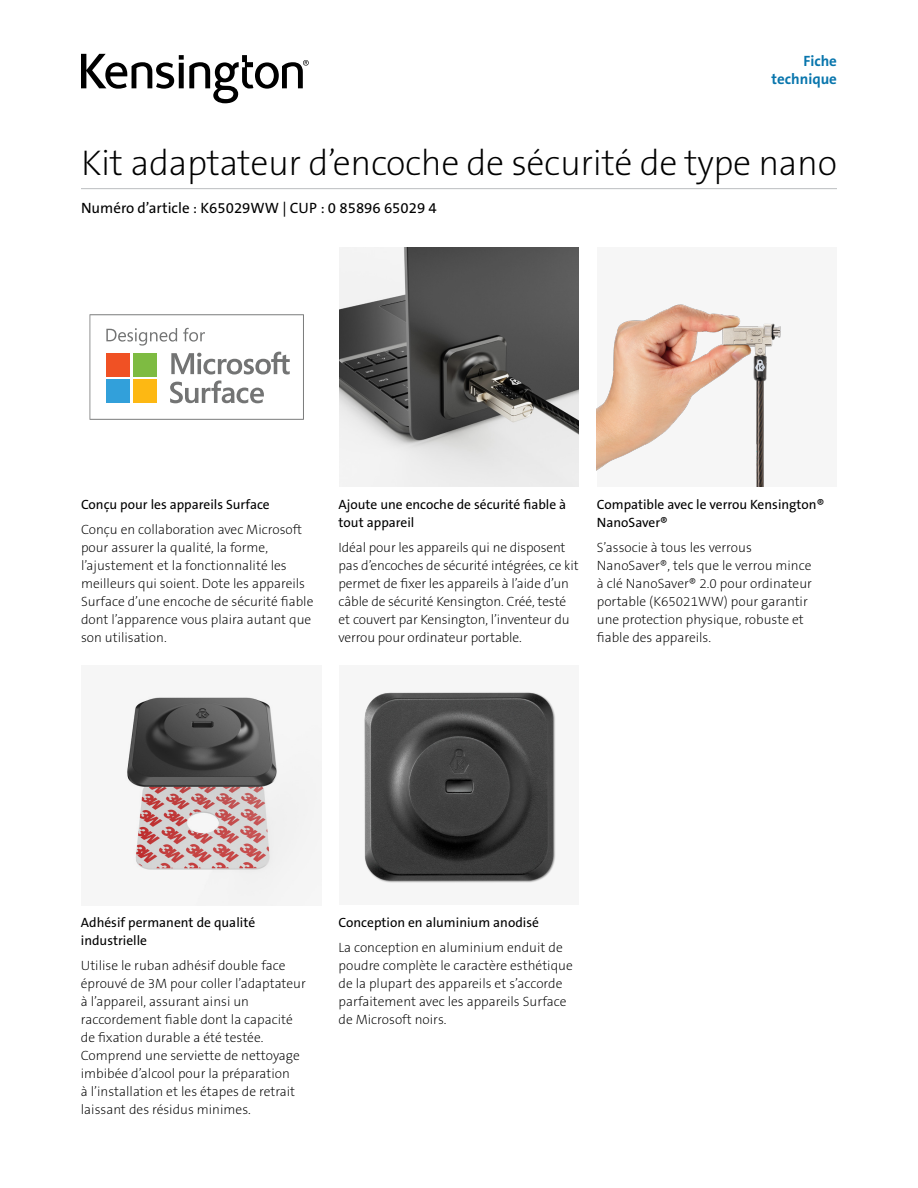
<style>
.page{position:relative;width:918px;height:1188px;background:#fff}
.page>*{position:absolute;margin:0;border:0;box-sizing:border-box;transform-origin:0 0}
.Product_Name{font:36px "The Sans KENSINGTON2 XL";letter-spacing:-.01em;color:#000}
.Part_No__UPC{font:15px "The Sans KENSINGTON5 Rg";color:#000}
.Filetype_Header_Blue{font:15px "The Sans KENSINGTON7 Bd";color:#0976ad}
.Body{font:13.5px/18px "The Sans KENSINGTON2 XL";color:#000}
.t1{font:13.5px/18px "The Sans KENSINGTON5 Rg";color:#000}
</style>
<div class="page">
<img style="left:339px;top:247px;width:240px;height:240px">
<div style="left:597px;top:247px;width:239px;height:240px;background:#f6f6f6"></div>
<img style="left:597px;top:304px;width:184px;height:183px">
<img style="left:126px;top:697px;width:195px;height:209px">
<img style="left:364px;top:691px;width:192px;height:192px">
<hr style="left:81px;top:188px;width:756px;height:1px;background:#bcbec0">
<svg style="left:81px;top:54px;width:228px;height:49px"></svg>
<svg style="left:90px;top:314px;width:214px;height:106px"></svg>
<p class="Filetype_Header_Blue" style="left:804px;top:53px;width:35px">Fiche</p>
<p class="Filetype_Header_Blue" style="left:772px;top:71px;width:67px">technique</p>
<h1 class="Product_Name" style="left:81px;top:143px;width:758px">Kit adaptateur d’encoche de sécurité de type nano</h1>
<h2 class="Part_No__UPC" style="left:81px;top:200px;width:357px">Numéro d’article : K65029WW | CUP : 0 85896 65029 4</h2>
<h3 class="t1" style="left:81px;top:496px;width:190px">Conçu pour les appareils Surface</h3>
<p class="Body" style="left:81px;top:521px;width:234px">Conçu en collaboration avec Microsoft pour assurer la qualité, la forme, l’ajustement et la fonctionnalité les meilleurs qui soient. Dote les appareils Surface d’une encoche de sécurité fiable dont l’apparence vous plaira autant que son utilisation.</p>
<h3 class="t1" style="left:339px;top:496px;width:229px">Ajoute une encoche de sécurité fiable à tout appareil</h3>
<p class="Body" style="left:339px;top:539px;width:242px">Idéal pour les appareils qui ne disposent pas d’encoches de sécurité intégrées, ce kit permet de fixer les appareils à l’aide d’un câble de sécurité Kensington. Créé, testé et couvert par Kensington, l’inventeur du verrou pour ordinateur portable.</p>
<h3 class="t1" style="left:597px;top:496px;width:229px">Compatible avec le verrou Kensington®<br>NanoSaver®</h3>
<p class="Body" style="left:597px;top:539px;width:217px">S’associe à tous les verrous<br>NanoSaver®, tels que le verrou mince à clé NanoSaver® 2.0 pour ordinateur portable (K65021WW) pour garantir une protection physique, robuste et fiable des appareils.</p>
<h3 class="t1" style="left:81px;top:914px;width:176px">Adhésif permanent de qualité industrielle</h3>
<p class="Body" style="left:81px;top:957px;width:226px">Utilise le ruban adhésif double face éprouvé de 3M pour coller l’adaptateur à l’appareil, assurant ainsi un raccordement fiable dont la capacité de fixation durable a été testée.<br>Comprend une serviette de nettoyage imbibée d’alcool pour la préparation<br>à l’installation et les étapes de retrait laissant des résidus minimes.</p>
<h3 class="t1" style="left:339px;top:914px;width:202px">Conception en aluminium anodisé</h3>
<p class="Body" style="left:339px;top:939px;width:236px">La conception en aluminium enduit de poudre complète le caractère esthétique de la plupart des appareils et s’accorde parfaitement avec les appareils Surface de Microsoft noirs.</p>
</div>
